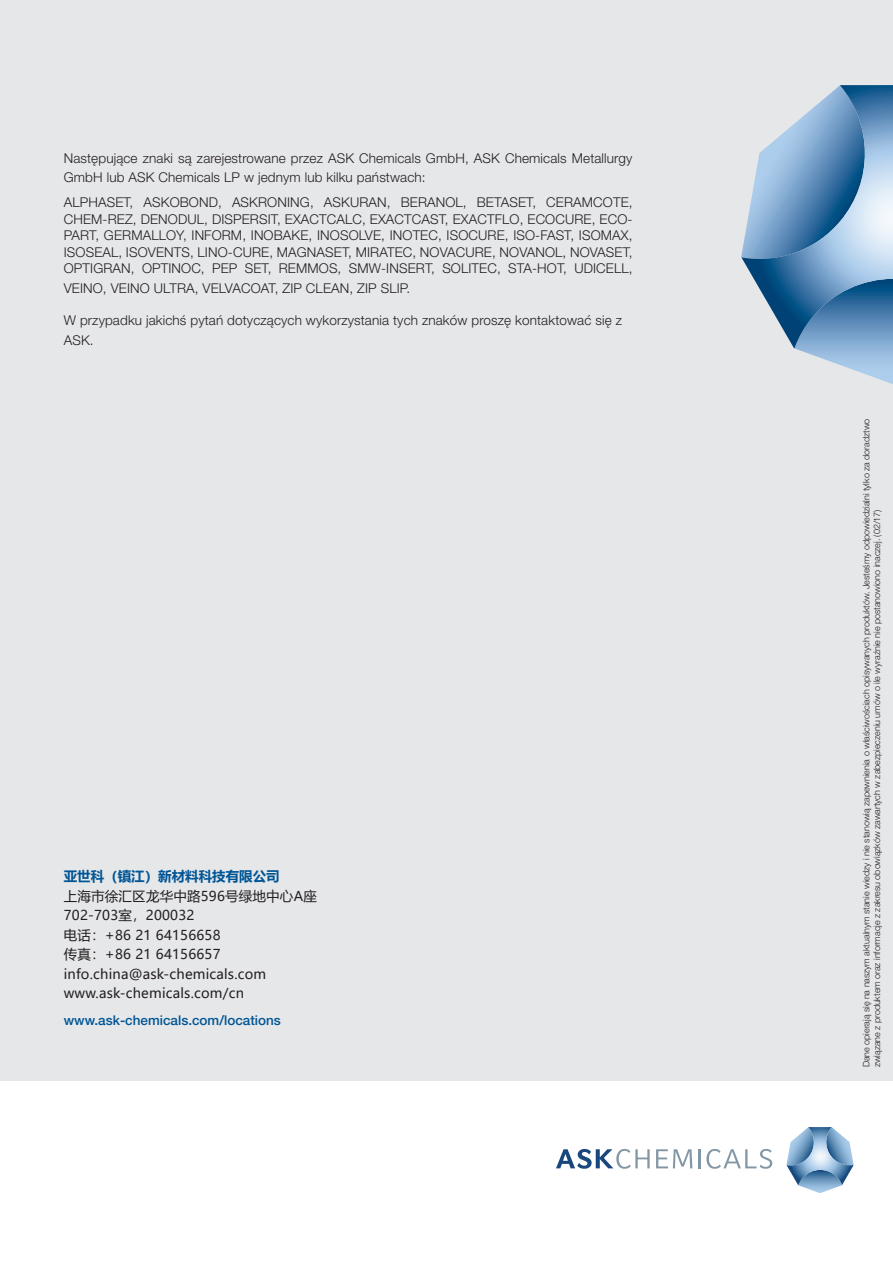
<style>
.page{position:relative;width:893px;height:1263px;background:#fff}
.page>*{position:absolute;margin:0;border:0;box-sizing:border-box;transform-origin:0 0}
.Copy_9_13_en{font:300 13.5px/16.5px "Helvetica Neue LT Pro";letter-spacing:.01em;color:#231f20}
.Adresse_9_13{font:13.5px/19.5px "Microsoft Ya Hei UI";letter-spacing:.015em;color:#231f20}
.Adresse_9_13-2{font:500 13.5px "Helvetica Neue LT Pro";color:#005595}
.Adresse_9_13-3{font:700 13.5px "Microsoft Ya Hei UI";color:#005595}
.Copy_9_13_en-2{font:300 9px/10.5px "Helvetica Neue LT Pro";letter-spacing:-.005em;color:#231f20}
</style>
<div class="page">
<div style="left:0;top:0;width:893px;height:1080px;background:#e6e7e9"></div>
<svg style="left:741px;top:85px;width:152px;height:299px"></svg>
<svg style="left:656px;top:1149px;width:36px;height:19px"></svg>
<svg style="left:699px;top:1149px;width:73px;height:20px"></svg>
<svg style="left:556px;top:1149px;width:94px;height:20px"></svg>
<svg style="left:786px;top:1127px;width:68px;height:66px"></svg>
<p class="Copy_9_13_en" style="left:64px;top:148px;width:570px;line-height:19.5px">Następujące znaki są zarejestrowane przez ASK Chemicals GmbH, ASK Chemicals Metallurgy<br>GmbH lub ASK Chemicals LP w jednym lub kilku państwach:</p>
<p class="Copy_9_13_en" style="left:64px;top:194px;width:570px;text-align:justify">ALPHASET, ASKOBOND, ASKRONING, ASKURAN, BERANOL, BETASET, CERAMCOTE, CHEM-REZ, DENODUL, DISPERSIT, EXACTCALC, EXACTCAST, EXACTFLO, ECOCURE, ECO-PART, GERMALLOY, INFORM, INOBAKE, INOSOLVE, INOTEC, ISOCURE, ISO-FAST, ISOMAX, ISOSEAL, ISOVENTS, LINO-CURE, MAGNASET, MIRATEC, NOVACURE, NOVANOL, NOVASET, OPTIGRAN, OPTINOC, PEP SET, REMMOS, SMW-INSERT, SOLITEC, STA-HOT, UDICELL,</p>
<p class="Copy_9_13_en" style="left:64px;top:279px;width:348px">VEINO, VEINO ULTRA, VELVACOAT, ZIP CLEAN, ZIP SLIP.</p>
<p class="Copy_9_13_en" style="left:64px;top:310px;width:560px;line-height:19.5px">W przypadku jakichś pytań dotyczących wykorzystania tych znaków proszę kontaktować się z<br>ASK.</p>
<p class="Adresse_9_13-3" style="left:64px;top:867px;width:217px">亚世科（镇江）新材料科技有限公司</p>
<p class="Adresse_9_13" style="left:64px;top:885px;width:255px">上海市徐汇区龙华中路596号绿地中心A座<br>702-703室，200032</p>
<p class="Adresse_9_13" style="left:64px;top:924px;width:158px">电话：+86 21 64156658</p>
<p class="Adresse_9_13" style="left:64px;top:944px;width:158px">传真：+86 21 64156657</p>
<p class="Adresse_9_13" style="left:64px;top:963px;width:204px">info.china@ask-chemicals.com</p>
<p class="Adresse_9_13" style="left:64px;top:983px;width:182px">www.ask-chemicals.com/cn</p>
<p class="Adresse_9_13-2" style="left:64px;top:1012px;width:219px">www.ask-chemicals.com/locations</p>
<p class="Copy_9_13_en-2" style="left:861px;top:1067px;width:650px;rotate:-90deg">Dane opierają się na naszym aktualnym stanie wiedzy i nie stanowią zapewnienia o właściwościach opisywanych produktów. Jesteśmy odpowiedzialni tylko za doradztwo związane z produktem oraz informacje z zakresu obowiązków zawartych w zabezpieczeniu umów o ile wyraźnie nie postanowiono inaczej. (02/17)</p>
</div>
